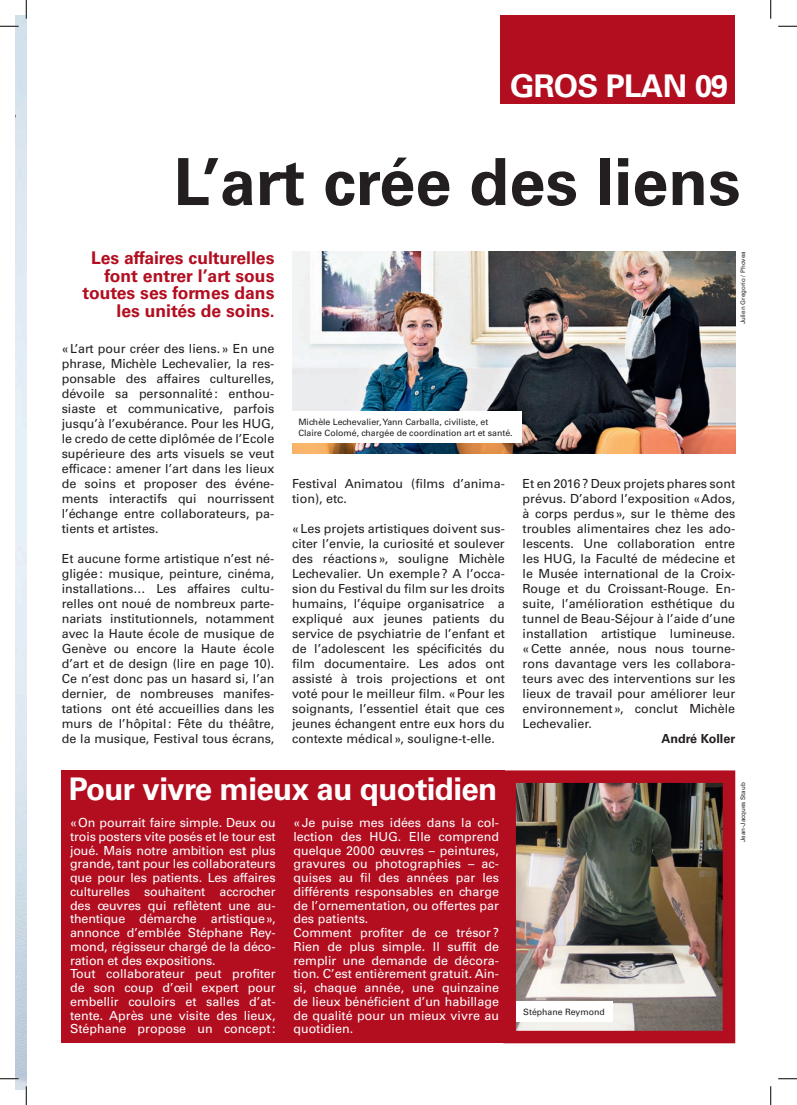
<style>
.page{position:relative;width:797px;height:1105px;background:#fff}
.page>*{position:absolute;margin:0;border:0;box-sizing:border-box;transform-origin:0 0}
.t1{font:700 65px "Univers LT Std";color:#231f20}
.t2{font:700 31.25px "Univers LT Std";letter-spacing:-.02em;color:#fff}
.t3{font:700 17.5px/17.5px "Univers LT Std";color:#b20e20;text-align:right}
.t4{font:12.5px/15px "Univers LT Std";color:#231f20;text-align:justify}
.t5{font:12.5px/13.8px "Univers LT Std";color:#fff}
.t6{font:700 12.5px "Univers LT Std";color:#231f20}
.t7{font:8.75px/11.2px "Univers LT Std";color:#231f20}
.t8{font:6.25px "Univers LT Std";color:#231f20}
</style>
<div class="page">
<div style="left:500px;top:16px;width:235px;height:88px;background:#b20e20"></div>
<div style="left:62px;top:770px;width:443px;height:273px;background:#b20e20"></div>
<img style="left:516px;top:783px;width:206px;height:247px">
<div style="left:503px;top:770px;width:232px;height:273px;border:12px solid #b20e20"></div>
<div style="left:516px;top:1002px;width:97px;height:20px;background:#fff"></div>
<img style="left:292px;top:251px;width:443px;height:202px">
<div style="left:291px;top:411px;width:230px;height:32px;background:#fff"></div>
<svg style="left:0;top:25px;width:19px;height:2px"></svg>
<svg style="left:778px;top:25px;width:19px;height:2px"></svg>
<svg style="left:0;top:1078px;width:19px;height:1px"></svg>
<svg style="left:778px;top:1078px;width:19px;height:1px"></svg>
<svg style="left:25px;top:0;width:2px;height:19px"></svg>
<svg style="left:25px;top:1086px;width:2px;height:19px"></svg>
<svg style="left:770px;top:0;width:1px;height:19px"></svg>
<svg style="left:770px;top:1086px;width:1px;height:19px"></svg>
<h2 class="t2" style="left:510px;top:67px;width:219px">GROS PLAN 09</h2>
<h1 class="t1" style="left:174px;top:144px;width:568px">L’art crée des liens</h1>
<h3 class="t3" style="left:83px;top:249px;width:194px">Les affaires culturelles font entrer l’art sous toutes ses formes dans les unités de soins.</h3>
<p class="t4" style="left:62px;top:341px;width:214px">« L’art pour créer des liens.» En une phrase, Michèle Lechevalier, la res&shy;ponsable des affaires culturelles, dévoile sa personnalité: enthou&shy;siaste et communicative, parfois jusqu’à l’exubérance. Pour les HUG, le credo de cette diplômée de l’Ecole supérieure des arts visuels se veut efficace : amener l’art dans les lieux de soins et proposer des événe&shy;ments interactifs qui nourrissent l’échange entre collaborateurs, pa&shy;tients et artistes.</p>
<p class="t4" style="left:62px;top:551px;width:214px">Et aucune forme artistique n’est né&shy;gligée : musique, peinture, cinéma, installations… Les affaires cultu&shy;relles ont noué de nombreux parte&shy;nariats institutionnels, notamment avec la Haute école de musique de Genève ou encore la Haute école d’art et de design (lire en page 10).<br>Ce n’est donc pas un hasard si, l’an dernier, de nombreuses manifes&shy;tations ont été accueillies dans les murs de l’hôpital: Fête du théâtre, de la musique, Festival tous écrans,</p>
<p class="t8" style="left:739px;top:324px;width:75px;rotate:-90deg">Julien Gregorio / Phovea</p>
<p class="t7" style="left:298px;top:416px;width:216px">Michèle Lechevalier, Yann Carballa, civiliste, et<br>Claire Colomé, chargée de coordination art et santé.</p>
<p class="t4" style="left:292px;top:476px;width:214px">Festival Animatou (films d’anima&shy;tion), etc.</p>
<p class="t4" style="left:292px;top:521px;width:214px">« Les projets artistiques doivent sus&shy;citer l’envie, la curiosité et soulever des réactions», souligne Michèle Lechevalier. Un exemple? A l’occa&shy;sion du Festival du film sur les droits humains, l’équipe organisatrice a expliqué aux jeunes patients du service de psychiatrie de l’enfant et de l’adolescent les spécificités du film documentaire. Les ados ont assisté à trois projections et ont voté pour le meilleur film. «Pour les soignants, l’essentiel était que ces jeunes échangent entre eux hors du contexte médical », souligne-t-elle.</p>
<p class="t4" style="left:522px;top:476px;width:214px">Et en 2016? Deux projets phares sont prévus. D’abord l’exposition « Ados, à corps perdus», sur le thème des troubles alimentaires chez les ado&shy;lescents. Une collaboration entre les HUG, la Faculté de médecine et le Musée international de la Croix-Rouge et du Croissant-Rouge. En&shy;suite, l’amélioration esthétique du tunnel de Beau-Séjour à l’aide d’une installation artistique lumineuse. « Cette année, nous nous tourne&shy;rons davantage vers les collabora&shy;teurs avec des interventions sur les lieux de travail pour améliorer leur environnement », conclut Michèle Lechevalier.</p>
<p class="t6" style="left:661px;top:731px;width:75px">André Koller</p>
<h2 class="t2" style="left:69px;top:771px;width:430px">Pour vivre mieux au quotidien</h2>
<p class="t5" style="left:70px;top:816px;width:207px">« On pourrait faire simple. Deux ou trois posters vite posés et le tour est joué. Mais notre ambition est plus grande, tant pour les collaborateurs que pour les patients. Les affaires culturelles souhaitent accrocher des œuvres qui reflètent une au&shy;thentique démarche artistique», annonce d’emblée Stéphane Rey&shy;mond, régisseur chargé de la déco&shy;ration et des expositions.<br>Tout collaborateur peut profiter de son coup d’œil expert pour embellir couloirs et salles d’at&shy;tente. Après une visite des lieux, Stéphane propose un concept :</p>
<p class="t5" style="left:293px;top:816px;width:207px">« Je puise mes idées dans la col&shy;lection des HUG. Elle comprend quelque 2000 œuvres – peintures, gravures ou photographies – ac&shy;quises au fil des années par les différents responsables en charge de l’ornementation, ou offertes par des patients.<br>Comment profiter de ce trésor ?<br>Rien de plus simple. Il suffit de remplir une demande de décora&shy;tion. C’est entièrement gratuit. Ain&shy;si, chaque année, une quinzaine de lieux bénéficient d’un habillage de qualité pour un mieux vivre au quotidien.</p>
<p class="t7" style="left:523px;top:1006px;width:83px">Stéphane Reymond</p>
<p class="t8" style="left:739px;top:842px;width:61px;rotate:-90deg">Jean-Jacques Staub</p>
</div>
